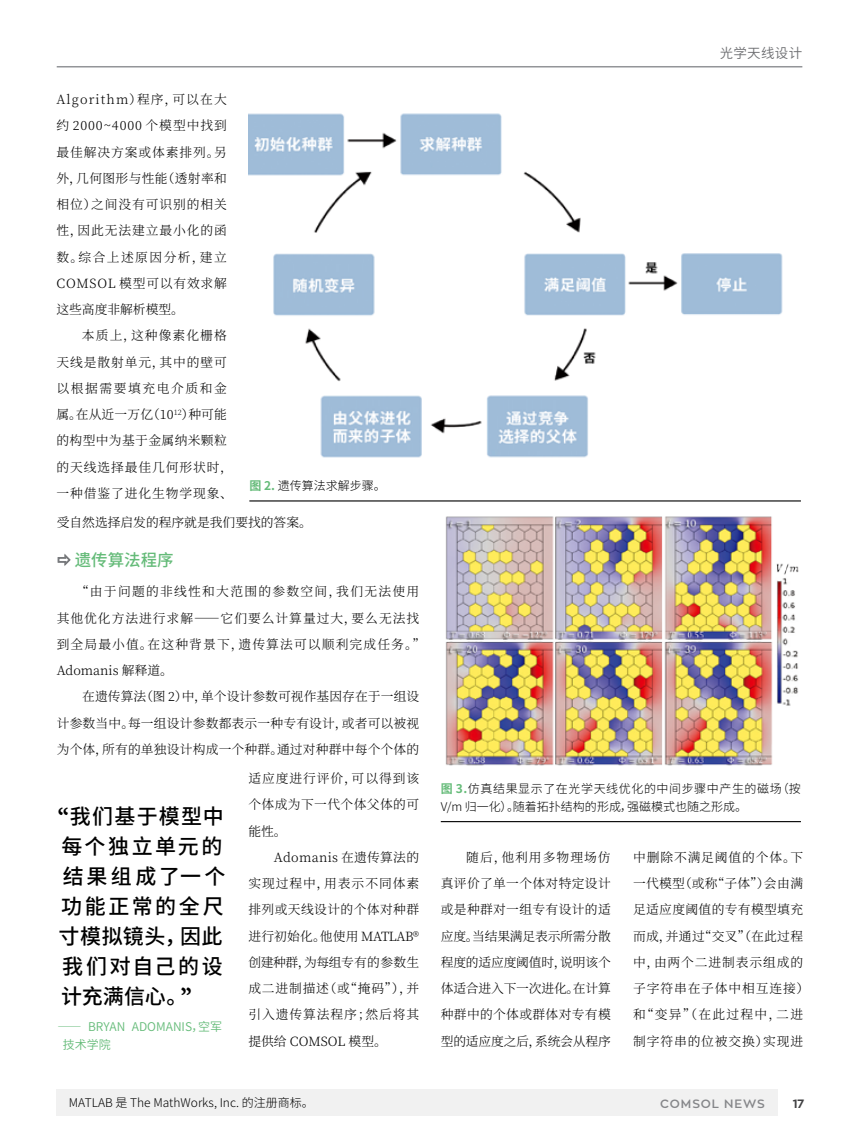
<style>
.page{position:relative;width:851px;height:1134px;background:#fff}
.page>*{position:absolute;margin:0;border:0;box-sizing:border-box;transform-origin:0 0}
.t1{font:500 21px/30px "Source Han Sans CN";letter-spacing:.1em;color:#000}
.t2{font:500 16.5px "Source Han Sans CN";color:#65bb79}
.t3{font:13.5px "Source Han Sans CN";letter-spacing:.025em;color:#6d6e71}
.t4{font:300 12.75px/26.2px "Source Han Serif SC";letter-spacing:.065em;color:#000;text-align:justify}
.t5{font:300 12.75px/26.2px "Source Han Serif SC";letter-spacing:.09em;color:#000}
.t6{font:300 12.75px "Source Han Serif SC";color:#000}
.t7{font:300 12px/18px "Source Han Sans CN";letter-spacing:.045em;color:#000}
.t8{font:300 12px "Source Han Sans CN";color:#000}
.t9{font:12px/18px "Source Han Sans CN";color:#65bb79}
.t10{font:600 12px "Zona Pro";letter-spacing:.075em;color:#858689}
.t11{font:700 12px "Zona Pro";color:#404042}
.s1{font-weight:700;color:#65bb79}
.s2{font-family:"Prenton RP Pro"}
</style>
<div class="page">
<div style="left:56px;top:1089px;width:722px;height:27px;background:#ebebec"></div>
<hr style="left:57px;top:66px;width:745px;height:2px;background:#939598">
<hr style="left:249px;top:500px;width:551px;height:2px;background:#000">
<hr style="left:441px;top:821px;width:359px;height:1px;background:#000">
<img style="left:248px;top:113px;width:535px;height:345px">
<img style="left:445px;top:516px;width:354px;height:250px">
<svg style="left:57px;top:553px;width:14px;height:13px"></svg>
<p class="t3" style="left:720px;top:46px;width:84px">光学天线设计</p>
<p class="t4" style="left:56px;top:87px;width:172px">Algorithm）程序，可以在大约 2000~4000 个模型中找到最佳解决方案或体素排列。另外，几何图形与性能（透射率和相位）之间没有可识别的相关性，因此无法建立最小化的函数。综合上述原因分析，建立COMSOL 模型可以有效求解这些高度非解析模型。</p>
<p class="t4" style="left:56px;top:323px;width:178px;text-align:left;text-indent:26px">本质上，这种像素化栅格天线是散射单元，其中的壁可以根据需要填充电介质和金属。在从近一万亿（10<sup>12</sup>）种可能的构型中为基于金属纳米颗粒的天线选择最佳几何形状时，一种借鉴了进化生物学现象、</p>
<p class="t6" style="left:57px;top:515px;width:256px">受自然选择启发的程序就是我们要找的答案。</p>
<p class="t2" style="left:75px;top:550px;width:100px">遗传算法程序</p>
<p class="t5" style="left:57px;top:579px;width:370px;text-indent:19px">“由于问题的非线性和大范围的参数空间，我们无法使用其他优化方法进行求解——它们要么计算量过大，要么无法找到全局最小值。在这种背景下，遗传算法可以顺利完成任务。”<br>Adomanis 解释道。</p>
<p class="t4" style="left:57px;top:684px;width:364px;text-indent:26px">在遗传算法（图 2）中，单个设计参数可视作基因存在于一组设计参数当中。每一组设计参数都表示一种专有设计，或者可以被视为个体，所有的单独设计构成一个种群。通过对种群中每个个体的</p>
<p class="t4" style="left:248px;top:766px;width:172px">适应度进行评价，可以得到该个体成为下一代个体父体的可能性。</p>
<p class="t4" style="left:248px;top:844px;width:172px;text-indent:26px">Adomanis 在遗传算法的实现过程中，用表示不同体素排列或天线设计的个体对种群进行初始化。他使用 MATLAB®创建种群，为每组专有的参数生成二进制描述（或“掩码”），并引入遗传算法程序；然后将其提供给 COMSOL 模型。</p>
<p class="t4" style="left:441px;top:844px;width:171px;text-indent:26px">随后，他利用多物理场仿真评价了单一个体对特定设计或是种群对一组专有设计的适应度。当结果满足表示所需分散程度的适应度阈值时，说明该个体适合进入下一次进化。在计算种群中的个体或群体对专有模型的适应度之后，系统会从程序</p>
<p class="t4" style="left:633px;top:844px;width:178px;text-align:left">中删除不满足阈值的个体。下一代模型（或称“子体”）会由满足适应度阈值的专有模型填充而成，并通过“交叉”（在此过程中，由两个二进制表示组成的子字符串在子体中相互连接）和“变异”（在此过程中，二进制字符串的位被交换）实现进</p>
<p class="t8" style="left:249px;top:479px;width:138px"><span class="s1">图 2.</span> 遗传算法求解步骤。</p>
<p class="t7" style="left:441px;top:779px;width:361px"><span class="s1">图 3.</span>仿真结果显示了在光学天线优化的中间步骤中产生的磁场（按<br>V/m 归一化）。随着拓扑结构的形成，强磁模式也随之形成。</p>
<h1 class="t1" style="left:57px;top:802px;width:170px"><span class="s2">“</span>我们基于模型中每个独立单元的结果组成了一个功能正常的全尺寸模拟镜头，因此我们对自己的设计充满信心。<span class="s2">”</span></h1>
<p class="t9" style="left:63px;top:1018px;width:161px;text-indent:-5px">—— BRYAN ADOMANI S，空军技术学院</p>
<p class="t8" style="left:69px;top:1096px;width:246px">MATLAB 是 The MathWorks, Inc. 的注册商标。</p>
<p class="t10" style="left:660px;top:1096px;width:106px">COMSOL NEWS</p>
<p class="t11" style="left:792px;top:1096px;width:13px">17</p>
</div>
